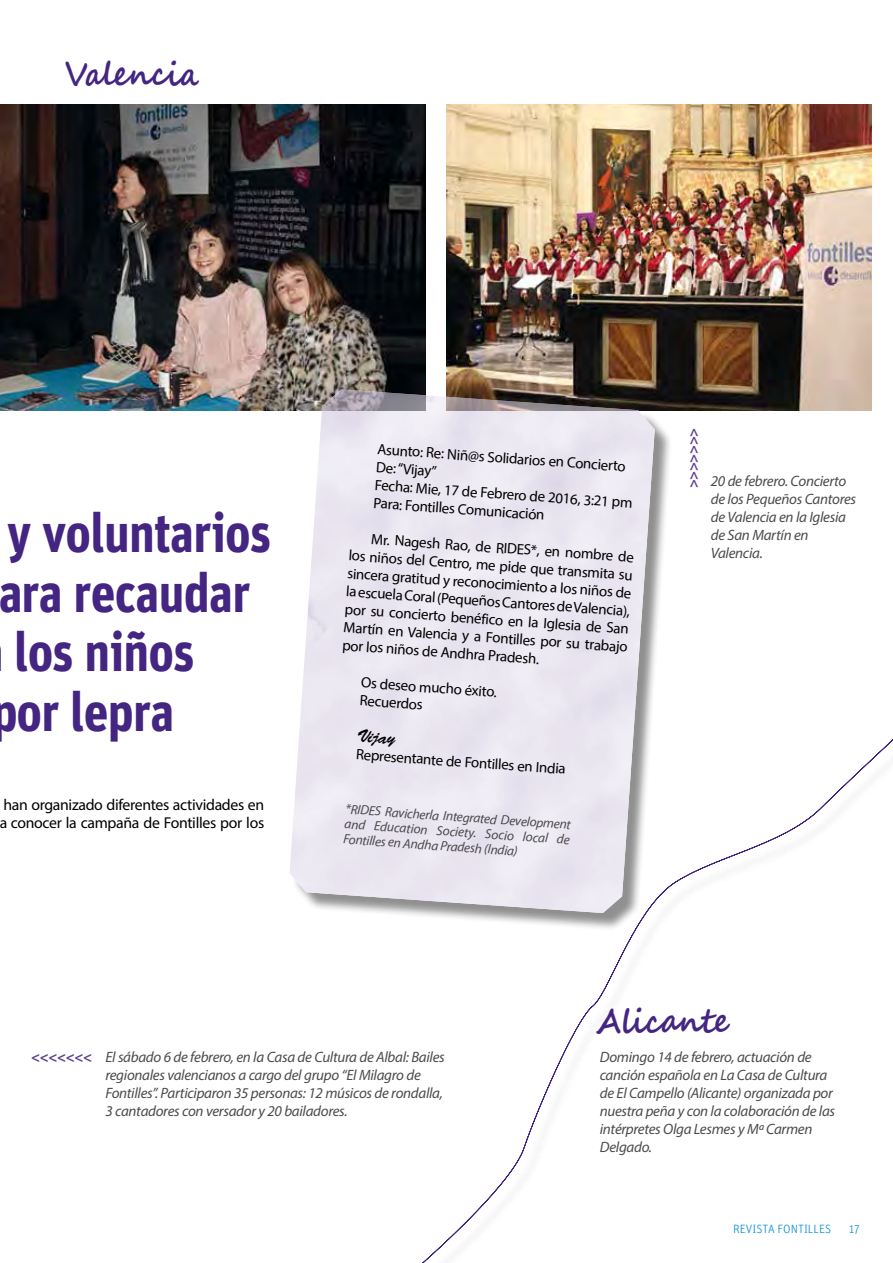
<style>
.page{position:relative;width:893px;height:1263px;background:#fff}
.page>*{position:absolute;margin:0;border:0;box-sizing:border-box;transform-origin:0 0}
.t1{font:700 54.9px "Unit OT";letter-spacing:-.015em;color:#442682;scale:.9 1}
.t2{font:700 33.3px "Segoe Script";letter-spacing:-.015em;color:#442682;scale:.9 1}
.t3{font:18px "Brush Script Std";color:#000}
.t4{font:15.75px/18px "Myriad Pro";letter-spacing:-.02em;color:#000}
.t5{font:italic 15px/18px "Myriad Pro";letter-spacing:-.02em;color:#4b4b4d}
.t6{font:15px/18px "Myriad Pro";color:#000}
.t7{font:700 15px "Myriad Pro";color:#5f3f8f}
.t8{font:italic 13.5px/15px "Myriad Pro";color:#4b4b4d;text-align:justify}
.t9{font:300 12px "Unit OT";color:#008fd0}
</style>
<div class="page">
<svg style="left:422px;top:739px;width:471px;height:524px"></svg>
<img style="left:0;top:104px;width:425px;height:306px">
<img style="left:446px;top:104px;width:426px;height:306px">
<div style="left:292px;top:392px;width:381px;height:539px;background:#000;opacity:.75"></div>
<img style="left:289px;top:389px;width:366px;height:524px">
<h2 class="t2" style="left:65px;top:47px;width:150px">Valencia</h2>
<h1 class="t1" style="left:7px;top:500px;width:295px">y voluntarios</h1>
<h1 class="t1" style="left:-2px;top:559px;width:282px">ara recaudar</h1>
<h1 class="t1" style="left:14px;top:618px;width:202px">los niños</h1>
<h1 class="t1" style="left:-9px;top:678px;width:205px">por lepra</h1>
<p class="t4" style="left:-1px;top:795px;width:267px">han organizado diferentes actividades en a conocer la campaña de Fontilles por los</p>
<p class="t6" style="left:378px;top:440px;width:260px;rotate:4deg">Asunto: Re: Niñ@s Solidarios en Concierto<br>De: “Vijay”<br>Fecha: Mie, 17 de Febrero de 2016, 3:21 pm<br>Para: Fontilles Comunicación</p>
<p class="t6" style="left:351px;top:528px;width:286px;text-align:justify;text-indent:21px;rotate:4deg">Mr. Nagesh Rao, de RIDES*, en nombre de los niños del Centro, me pide que transmita su sincera gratitud y reconocimiento a los niños de la escuela Coral (Pequeños Cantores de Valencia), por su concierto benéfico en la Iglesia de San Martín en Valencia y a Fontilles por su trabajo por los niños de Andhra Pradesh.</p>
<p class="t6" style="left:362px;top:673px;width:138px;rotate:4deg">Os deseo mucho éxito.<br>Recuerdos</p>
<p class="t3" style="left:358px;top:725px;width:40px;rotate:4deg">Vijay</p>
<p class="t6" style="left:357px;top:745px;width:212px;rotate:4deg">Representante de Fontilles en India</p>
<p class="t8" style="left:346px;top:801px;width:227px;rotate:4deg">*RIDES Ravicherla Integrated Development and Education Society. Socio local de Fontilles en Andha Pradesh (India)</p>
<p class="t7" style="left:683px;top:488px;width:62px;rotate:-90deg">&gt;&gt;&gt;&gt;&gt;&gt;&gt;</p>
<p class="t5" style="left:711px;top:472px;width:147px">20 de febrero. Concierto de los Pequeños Cantores de Valencia en la Iglesia de San Martín en<br>Valencia.</p>
<h2 class="t2" style="left:596px;top:994px;width:149px">Alicante</h2>
<p class="t7" style="left:31px;top:1047px;width:62px">&lt;&lt;&lt;&lt;&lt;&lt;&lt;</p>
<p class="t5" style="left:600px;top:1048px;width:237px">Domingo 14 de febrero, actuación de canción española en La Casa de Cultura de El Campello (Alicante) organizada por nuestra peña y con la colaboración de las intérpretes Olga Lesmes y Mª Carmen Delgado.</p>
<p class="t5" style="left:105px;top:1048px;width:341px">El sábado 6 de febrero, en la Casa de Cultura de Albal: Bailes regionales valencianos a cargo del grupo “El Milagro de Fontilles”. Participaron 35 personas: 12 músicos de rondalla, 3 cantadores con versador y 20 bailadores.</p>
<p class="t9" style="left:733px;top:1222px;width:100px">REVISTA FONTILLES</p>
<p class="t9" style="left:849px;top:1222px;width:12px">17</p>
</div>
